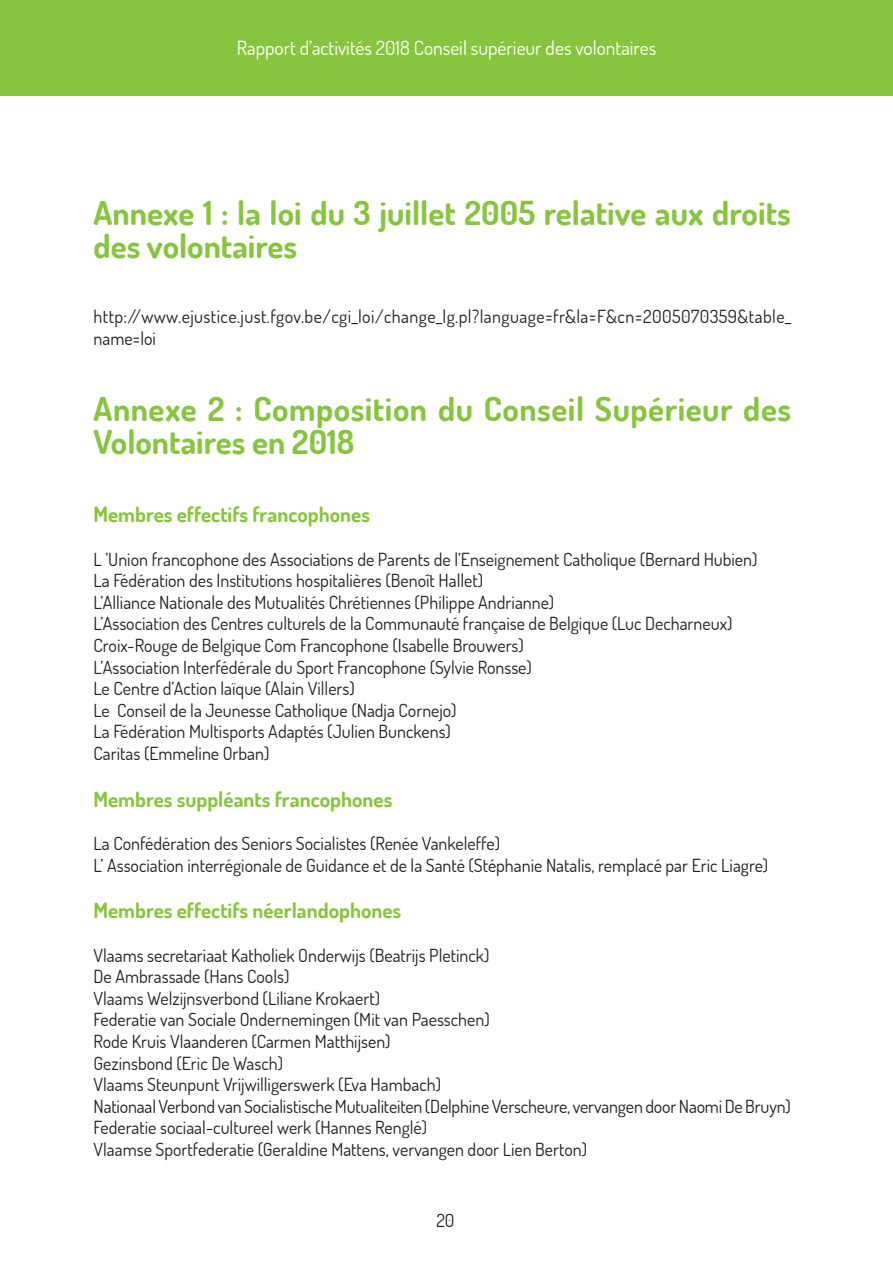
<style>
.page{position:relative;width:893px;height:1263px;background:#fff}
.page>*{position:absolute;margin:0;border:0;box-sizing:border-box;transform-origin:0 0}
.texte_courant{font:700 33px/33px "Dosis";color:#88c53f}
.texte_courant-2{font:700 21px "Dosis";color:#88c53f}
.t1{font:19.5px "Dosis";color:#fff}
.texte_courant-3{font:18px "Dosis";color:#231f20}
.texte_courant-4{font:18px/21.6px "Dosis";letter-spacing:.025em;color:#231f20}
</style>
<div class="page">
<div style="left:0;top:0;width:893px;height:96px;background:#88c53f"></div>
<p class="t1" style="left:237px;top:35px;width:421px">Rapport d’activités 2018 Conseil supérieur des volontaires</p>
<p class="texte_courant" style="left:94px;top:196px;width:699px">Annexe 1 : la loi du 3 juillet 2005 relative aux droits des volontaires</p>
<p class="texte_courant-4" style="left:94px;top:305px;width:699px">http://www.ejustice.just.fgov.be/cgi_loi/change_lg.pl?language=fr&amp;la=F&amp;cn=2005070359&amp;table_ name=loi</p>
<p class="texte_courant" style="left:94px;top:392px;width:699px">Annexe 2 : Composition du Conseil Supérieur des<br>Volontaires en 2018</p>
<p class="texte_courant-2" style="left:94px;top:501px;width:278px">Membres effectifs francophones</p>
<p class="texte_courant-3" style="left:94px;top:547px;width:665px">L ’Union francophone des Associations de Parents de l’Enseignement Catholique (Bernard Hubien)</p>
<p class="texte_courant-3" style="left:94px;top:569px;width:391px">La Fédération des Institutions hospitalières (Benoît Hallet)</p>
<p class="texte_courant-3" style="left:94px;top:590px;width:462px">L’Alliance Nationale des Mutualités Chrétiennes (Philippe Andrianne)</p>
<p class="texte_courant-3" style="left:94px;top:612px;width:640px">L’Association des Centres culturels de la Communauté française de Belgique (Luc Decharneux)</p>
<p class="texte_courant-3" style="left:94px;top:633px;width:432px">Croix-Rouge de Belgique Com Francophone (Isabelle Brouwers)</p>
<p class="texte_courant-3" style="left:94px;top:655px;width:440px">L’Association Interfédérale du Sport Francophone (Sylvie Ronsse)</p>
<p class="texte_courant-3" style="left:94px;top:677px;width:263px">Le Centre d’Action laïque (Alain Villers)</p>
<p class="texte_courant-3" style="left:94px;top:698px;width:364px">Le Conseil de la Jeunesse Catholique (Nadja Cornejo)</p>
<p class="texte_courant-3" style="left:94px;top:720px;width:359px">La Fédération Multisports Adaptés (Julien Bunckens)</p>
<p class="texte_courant-3" style="left:94px;top:741px;width:177px">Caritas (Emmeline Orban)</p>
<p class="texte_courant-2" style="left:94px;top:785px;width:300px">Membres suppléants francophones</p>
<p class="texte_courant-3" style="left:94px;top:831px;width:408px">La Confédération des Seniors Socialistes (Renée Vankeleffe)</p>
<p class="texte_courant-3" style="left:94px;top:853px;width:676px">L’ Association interrégionale de Guidance et de la Santé (Stéphanie Natalis, remplacé par Eric Liagre)</p>
<p class="texte_courant-2" style="left:94px;top:897px;width:309px">Membres effectifs néerlandophones</p>
<p class="texte_courant-3" style="left:94px;top:943px;width:397px">Vlaams secretariaat Katholiek Onderwijs (Beatrijs Pletinck)</p>
<p class="texte_courant-3" style="left:94px;top:965px;width:197px">De Ambrassade (Hans Cools)</p>
<p class="texte_courant-3" style="left:94px;top:986px;width:288px">Vlaams Welzijnsverbond (Liliane Krokaert)</p>
<p class="texte_courant-3" style="left:94px;top:1008px;width:398px">Federatie van Sociale Ondernemingen (Mit van Paesschen)</p>
<p class="texte_courant-3" style="left:94px;top:1029px;width:299px">Rode Kruis Vlaanderen (Carmen Matthijsen)</p>
<p class="texte_courant-3" style="left:94px;top:1051px;width:191px">Gezinsbond (Eric De Wasch)</p>
<p class="texte_courant-3" style="left:94px;top:1073px;width:349px">Vlaams Steunpunt Vrijwilligerswerk (Eva Hambach)</p>
<p class="texte_courant-3" style="left:94px;top:1094px;width:699px">Nationaal Verbond van SocialistischeMutualiteiten (Delphine Verscheure, vervangen doorNaomiDeBruyn)</p>
<p class="texte_courant-3" style="left:94px;top:1116px;width:335px">Federatie sociaal-cultureel werk (Hannes Renglé)</p>
<p class="texte_courant-3" style="left:94px;top:1137px;width:495px">Vlaamse Sportfederatie (Geraldine Mattens, vervangen door Lien Berton)</p>
<p class="texte_courant-3" style="left:436px;top:1208px;width:20px">20</p>
</div>
